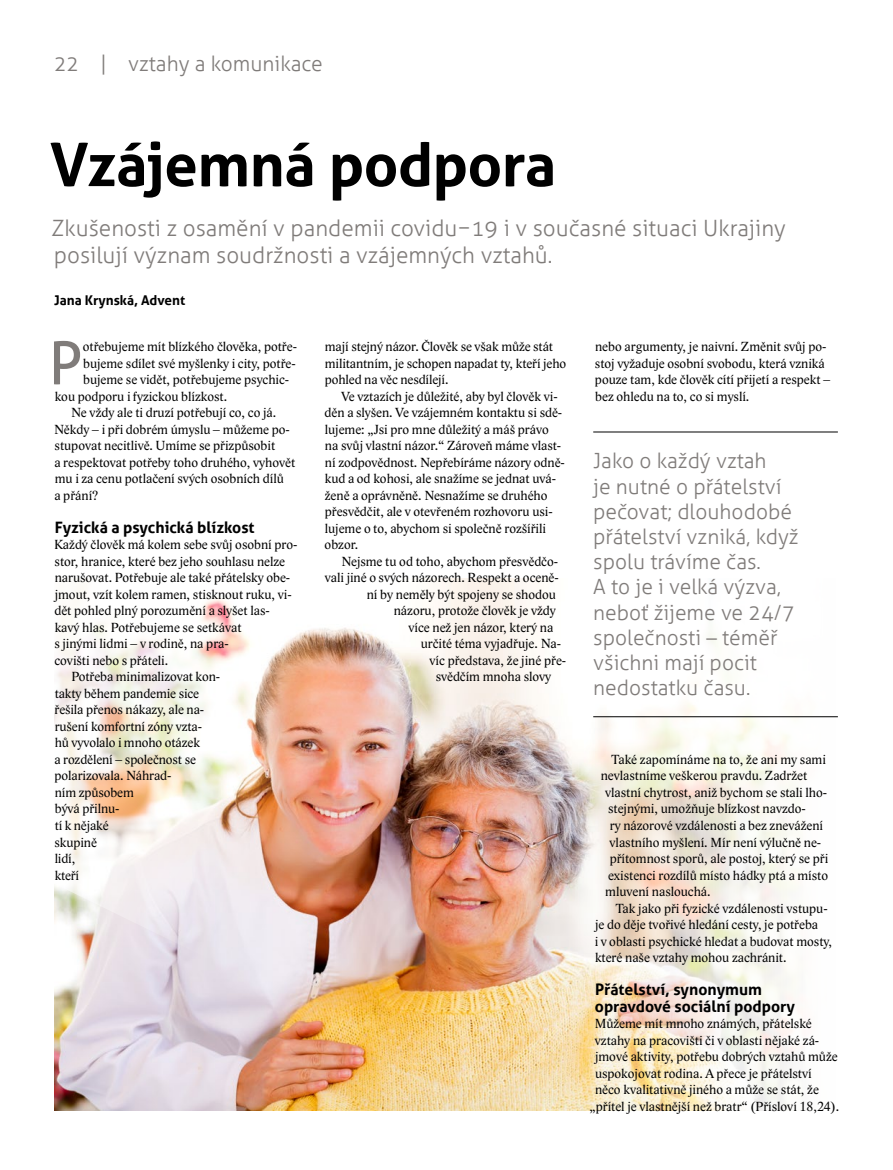
<style>
.page{position:relative;width:893px;height:1170px;background:#fff}
.page>*{position:absolute;margin:0;border:0;box-sizing:border-box;transform-origin:0 0}
.N1{font:700 60px "Aller";letter-spacing:-.01em;color:#000}
.O1_iniciala{font:59.25px "Aller";color:#807c7a}
.N2_perex{font:300 22.5px/27px "Aller";color:#807c7a}
.sachtl{font:300 21px/25.2px "Aller";color:#807c7a}
.rubrika{font:300 21px "Aller";color:#807c7a}
.N3{font:700 15.75px/16.5px "Aller";color:#000}
.p2{font:13.5px/16.5px "Lido STF";color:#000}
.p1{font:13.5px/16.5px "Lido STF";color:#000}
.O1_iniciala-2{font:13.5px "Lido STF";color:#000}
.autor{font:700 13.5px "Aller";color:#000}
</style>
<div class="page">
<img style="left:54px;top:578px;width:784px;height:532px">
<img style="left:54px;top:578px;width:364px;height:383px">
<hr style="left:593px;top:431px;width:245px;height:1px;background:#000">
<hr style="left:593px;top:716px;width:245px;height:1px;background:#000">
<p class="sachtl" style="left:54px;top:50px;width:55px">22 |</p>
<p class="rubrika" style="left:128px;top:50px;width:196px">vztahy a komunikace</p>
<p class="N1" style="left:50px;top:128px;width:508px">Vzájemná podpora</p>
<p class="N2_perex" style="left:52px;top:214px;width:735px">Zkušenosti z osamění v pandemii covidu−19 i v současné situaci Ukrajiny posilují význam soudržnosti a vzájemných vztahů.</p>
<p class="autor" style="left:54px;top:291px;width:133px">Jana Krynská, Advent</p>
<p class="O1_iniciala" style="left:49px;top:327px;width:35px">P</p>
<p class="O1_iniciala-2" style="left:83px;top:338px;width:216px">otřebujeme mít blízkého člověka, potře-</p>
<p class="p2" style="left:325px;top:338px;width:243px">mají stejný názor. Člověk se však může stát militantním, je schopen napadat ty, kteří jeho pohled na věc nesdílejí.</p>
<p class="p2" style="left:325px;top:388px;width:242px;text-indent:17px">Ve vztazích je důležité, aby byl člověk vi&shy;děn a slyšen. Ve vzájemném kontaktu si sdě&shy;lujeme: „Jsi pro mne důležitý a máš právo na svůj vlastní názor.“ Zároveň máme vlast&shy;ní zodpovědnost. Nepřebíráme názory odně&shy;kud a od kohosi, ale snažíme se jednat uvá&shy;ženě a oprávněně. Nesnažíme se druhého přesvědčit, ale v otevřeném rozhovoru usi&shy;lujeme o to, abychom si společně rozšířili obzor.</p>
<p class="p2" style="left:341px;top:553px;width:218px">Nejsme tu od toho, abychom přesvědčo-</p>
<p class="p2" style="left:325px;top:569px;width:235px">vali jiné o svých názorech. Respekt a oceně-</p>
<p class="p2" style="left:367px;top:586px;width:191px">ní by neměly být spojeny se shodou</p>
<p class="p2" style="left:394px;top:602px;width:164px">názoru, protože člověk je vždy</p>
<p class="p2" style="left:409px;top:619px;width:146px">více než jen názor, který na</p>
<p class="p2" style="left:421px;top:635px;width:142px">určité téma vyjadřuje. Na-</p>
<p class="p2" style="left:430px;top:652px;width:138px">víc představa, že jiné pře-</p>
<p class="p2" style="left:436px;top:668px;width:117px">svědčím mnoha slovy</p>
<p class="p2" style="left:595px;top:338px;width:237px">nebo argumenty, je naivní. Změnit svůj po&shy;stoj vyžaduje osobní svobodu, která vzniká pouze tam, kde člověk cítí přijetí a respekt – bez ohledu na to, co si myslí.</p>
<p class="O1_iniciala-2" style="left:83px;top:355px;width:214px">bujeme sdílet své myšlenky i city, potře-</p>
<p class="O1_iniciala-2" style="left:83px;top:371px;width:208px">bujeme se vidět, potřebujeme psychic-</p>
<p class="O1_iniciala-2" style="left:55px;top:388px;width:174px">kou podporu i fyzickou blízkost.</p>
<p class="p2" style="left:54px;top:404px;width:242px;text-indent:17px">Ne vždy ale ti druzí potřebují co, co já.<br>Někdy – i při dobrém úmyslu – můžeme po&shy;stupovat necitlivě. Umíme se přizpůsobit<br>a respektovat potřeby toho druhého, vyhovět mu i za cenu potlačení svých osobních dílů<br>a přání?</p>
<p class="N3" style="left:55px;top:519px;width:201px">Fyzická a psychická blízkost</p>
<p class="p1" style="left:54px;top:536px;width:244px">Každý člověk má kolem sebe svůj osobní pro&shy;stor, hranice, které bez jeho souhlasu nelze narušovat. Potřebuje ale také přátelsky obe&shy;jmout, vzít kolem ramen, stisknout ruku, vi&shy;dět pohled plný porozumění a slyšet las&shy;kavý hlas. Potřebujeme se setkávat<br>s jinými lidmi – v rodině, na pra-<br>covišti nebo s přáteli.</p>
<p class="p2" style="left:55px;top:668px;width:167px;text-indent:17px">Potřeba minimalizovat kon&shy;takty během pandemie sice řešila přenos nákazy, ale na&shy;rušení komfortní zóny vzta-<br>hů vyvolalo i mnoho otázek<br>a rozdělení – společnost se polarizovala. Náhrad-<br>ním způsobem<br>bývá přilnu-<br>tí k nějaké<br>skupině<br>lidí,<br>kteří</p>
<p class="sachtl" style="left:593px;top:448px;width:207px">Jako o každý vztah<br>je nutné o přátelství pečovat; dlouhodobé přátelství vzniká, když spolu trávíme čas.<br>A to je i velká výzva, neboť žijeme ve 24/7 společnosti – téměř všichni mají pocit nedostatku času.</p>
<p class="p2" style="left:612px;top:751px;width:216px">Také zapomínáme na to, že ani my sami</p>
<p class="p2" style="left:601px;top:767px;width:208px">nevlastníme veškerou pravdu. Zadržet</p>
<p class="p2" style="left:605px;top:784px;width:224px">vlastní chytrost, aniž bychom se stali lho-</p>
<p class="p2" style="left:608px;top:800px;width:199px">stejnými, umožňuje blízkost navzdo-</p>
<p class="p2" style="left:610px;top:817px;width:215px">ry názorové vzdálenosti a bez znevážení</p>
<p class="p2" style="left:610px;top:833px;width:213px">vlastního myšlení. Mír není výlučně ne-</p>
<p class="p2" style="left:610px;top:850px;width:220px">přítomnost sporů, ale postoj, který se při</p>
<p class="p2" style="left:608px;top:866px;width:222px">existenci rozdílů místo hádky ptá a místo</p>
<p class="p2" style="left:605px;top:883px;width:107px">mluvení naslouchá.</p>
<p class="p2" style="left:595px;top:899px;width:239px;text-indent:21px">Tak jako při fyzické vzdálenosti vstupu&shy;je do děje tvořivé hledání cesty, je potřeba<br>i v oblasti psychické hledat a budovat mosty, které naše vztahy mohou zachránit.</p>
<p class="N3" style="left:595px;top:981px;width:202px">Přátelství, synonymum opravdové sociální podpory</p>
<p class="p1" style="left:595px;top:1015px;width:219px">Můžeme mít mnoho známých, přátelské</p>
<p class="p1" style="left:595px;top:1031px;width:226px">vztahy na pracovišti či v oblasti nějaké zá-</p>
<p class="p1" style="left:595px;top:1048px;width:244px">jmové aktivity, potřebu dobrých vztahů může</p>
<p class="p1" style="left:595px;top:1064px;width:218px">uspokojovat rodina. A přece je přátelství</p>
<p class="p1" style="left:595px;top:1081px;width:225px">něco kvalitativně jiného a může se stát, že</p>
<p class="p1" style="left:590px;top:1097px;width:251px">„přítel je vlastnější než bratr“ (Přísloví 18‚24).</p>
</div>
